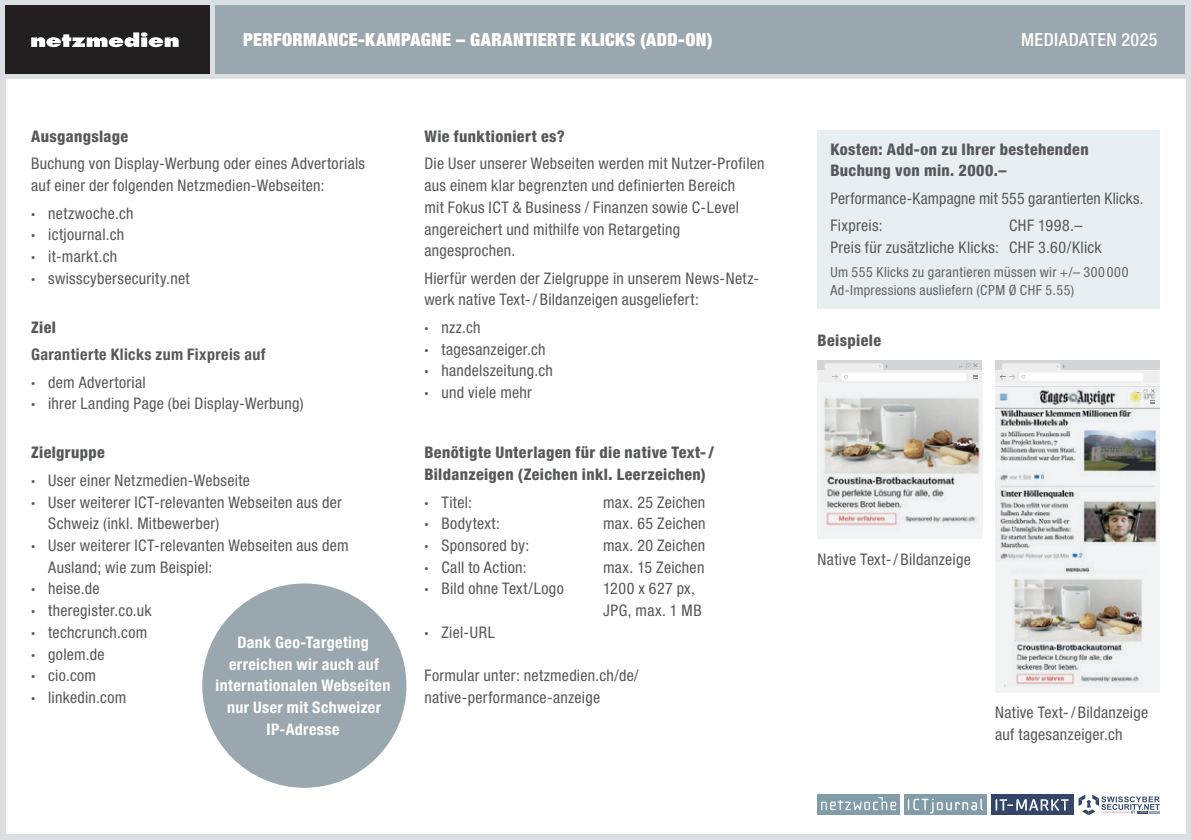
<style>
.page{position:relative;width:1191px;height:840px;background:#fff}
.page>*{position:absolute;margin:0;border:0;box-sizing:border-box;transform-origin:0 0}
.t1{font:900 condensed 18px "Helvetica Neue LT Std";letter-spacing:.02em;color:#fff}
.t2{font:500 condensed 18px "Helvetica Neue LT Std";letter-spacing:.025em;color:#fff}
.t3{font:condensed 16px/21.6px "Helvetica Neue LT Std";letter-spacing:.015em;color:#57585a}
.t4{font:800 condensed 16px/21.6px "Helvetica Neue LT Std";letter-spacing:.025em;color:#57585a}
.t5{font:700 condensed 16px/21.6px "Helvetica Neue LT Std";letter-spacing:.025em;color:#fff;text-align:center}
.t6{font:700 condensed 16px/27.4px "Helvetica Neue LT Std";letter-spacing:.025em;color:#57585a}
.t7{font:condensed 14px/18px "Helvetica Neue LT Std";letter-spacing:.025em;color:#636366}
.s1{font-weight:900}
.s2{font-weight:400}
.s3{font-weight:800}
</style>
<div class="page">
<div style="left:0;top:0;width:1191px;height:839px;background:#d9dfe3"></div>
<div style="left:6px;top:6px;width:204px;height:68px;background:#231f20"></div>
<div style="left:215px;top:6px;width:970px;height:68px;background:#9ba7af"></div>
<div style="left:6px;top:79px;width:1179px;height:754px;background:#fff"></div>
<svg style="left:31px;top:32px;width:148px;height:15px"></svg>
<svg style="left:817px;top:794px;width:82px;height:20px"></svg>
<svg style="left:821px;top:796px;width:75px;height:13px"></svg>
<div style="left:904px;top:794px;width:82px;height:20px;background:#839ca9"></div>
<svg style="left:908px;top:798px;width:75px;height:15px"></svg>
<div style="left:991px;top:794px;width:82px;height:20px;background:#334569"></div>
<svg style="left:995px;top:799px;width:73px;height:11px"></svg>
<svg style="left:1078px;top:794px;width:81px;height:20px"></svg>
<div style="left:202px;top:583px;width:204px;height:204px;background:#9ba7af;border-radius:50%"></div>
<div style="left:995px;top:360px;width:164px;height:10px;background:#d4d5d7"></div>
<div style="left:995px;top:383px;width:164px;height:309px;background:linear-gradient(to right,#f2f3f4,#f2f3f4)"></div>
<svg style="left:995px;top:363px;width:164px;height:20px"></svg>
<img style="left:995px;top:387px;width:164px;height:291px">
<div style="left:817px;top:360px;width:165px;height:10px;background:#d4d5d7"></div>
<div style="left:817px;top:383px;width:165px;height:156px;background:#f2f3f4"></div>
<svg style="left:818px;top:363px;width:164px;height:20px"></svg>
<div style="left:817px;top:130px;width:342px;height:179px;background:#e7eff3"></div>
<img style="left:824px;top:397px;width:158px;height:129px">
<img style="left:1004px;top:573px;width:155px;height:115px">
<p class="t1" style="left:243px;top:29px;width:471px">PERFORMANCE-KAMPAGNE – GARANTIERTE KLICKS (ADD-ON)</p>
<p class="t2" style="left:1021px;top:29px;width:138px">MEDIADATEN 2025</p>
<p class="t4" style="left:31px;top:125px;width:98px">Ausgangslage</p>
<p class="t3" style="left:31px;top:153px;width:335px">Buchung von Display-Werbung oder eines Advertorials auf einer der folgenden Netzmedien-Webseiten:</p>
<p class="t3" style="left:31px;top:202px;width:160px"><span class="s1">∙</span> netzwoche.ch<br><span class="s1">∙</span> ictjournal.ch<br><span class="s1">∙</span> it-markt.ch<br><span class="s1">∙</span> swisscybersecurity.net</p>
<p class="t4" style="left:31px;top:316px;width:26px">Ziel</p>
<p class="t6" style="left:31px;top:340px;width:236px">Garantierte Klicks zum Fixpreis auf <span class="s1">∙</span> <span class="s2">dem Advertorial</span></p>
<p class="t3" style="left:31px;top:392px;width:274px"><span class="s1">∙</span> ihrer Landing Page (bei Display-Werbung)</p>
<p class="t3" style="left:31px;top:438px;width:220px;line-height:27.4px"><span class="s3">Zielgruppe<br></span><span class="s1">∙</span> User einer Netzmedien-Webseite</p>
<p class="t3" style="left:31px;top:490px;width:312px"><span class="s1">∙</span> User weiterer ICT-relevanten Webseiten aus der</p>
<p class="t3" style="left:48px;top:512px;width:173px">Schweiz (inkl. Mitbewerber)</p>
<p class="t3" style="left:31px;top:534px;width:319px"><span class="s1">∙</span> User weiterer ICT-relevanten Webseiten aus dem</p>
<p class="t3" style="left:48px;top:556px;width:165px">Ausland; wie zum Beispiel:</p>
<p class="t3" style="left:31px;top:577px;width:70px"><span class="s1">∙</span> heise.de</p>
<p class="t3" style="left:31px;top:599px;width:122px"><span class="s1">∙</span> theregister.co.uk</p>
<p class="t3" style="left:31px;top:621px;width:118px"><span class="s1">∙</span> techcrunch.com</p>
<p class="t3" style="left:31px;top:642px;width:75px"><span class="s1">∙</span> golem.de</p>
<p class="t3" style="left:31px;top:664px;width:66px"><span class="s1">∙</span> cio.com</p>
<p class="t3" style="left:31px;top:686px;width:97px"><span class="s1">∙</span> linkedin.com</p>
<p class="t5" style="left:216px;top:630px;width:176px">Dank Geo-Targeting erreichen wir auch auf internationalen Webseiten nur User mit Schweizer<br>IP-Adresse</p>
<p class="t4" style="left:424px;top:125px;width:142px">Wie funktioniert es?</p>
<p class="t3" style="left:424px;top:153px;width:342px">Die User unserer Webseiten werden mit Nutzer-Profilen aus einem klar begrenzten und definierten Bereich<br>mit Fokus ICT &amp; Business / Finanzen sowie C-Level angereichert und mithilfe von Retargeting angesprochen.</p>
<p class="t3" style="left:424px;top:267px;width:336px">Hierfür werden der Zielgruppe in unserem News-Netz&shy;werk native Text-/ Bildanzeigen ausgeliefert:</p>
<p class="t3" style="left:424px;top:316px;width:130px"><span class="s1">∙</span> nzz.ch<br><span class="s1">∙</span> tagesanzeiger.ch <span class="s1">∙</span> handelszeitung.ch <span class="s1">∙</span> und viele mehr</p>
<p class="t4" style="left:424px;top:441px;width:291px">Benötigte Unterlagen für die native Text-/<br>Bildanzeigen (Zeichen inkl. Leerzeichen)</p>
<p class="t3" style="left:424px;top:490px;width:49px"><span class="s1">∙</span> Titel:</p>
<p class="t3" style="left:603px;top:490px;width:104px">max. 25 Zeichen</p>
<p class="t3" style="left:424px;top:512px;width:77px"><span class="s1">∙</span> Bodytext:</p>
<p class="t3" style="left:603px;top:512px;width:104px">max. 65 Zeichen</p>
<p class="t3" style="left:424px;top:534px;width:106px"><span class="s1">∙</span> Sponsored by:</p>
<p class="t3" style="left:603px;top:534px;width:104px">max. 20 Zeichen</p>
<p class="t3" style="left:424px;top:555px;width:104px"><span class="s1">∙</span> Call to Action:</p>
<p class="t3" style="left:603px;top:555px;width:103px">max. 15 Zeichen</p>
<p class="t3" style="left:424px;top:577px;width:141px"><span class="s1">∙</span> Bild ohne Text/Logo</p>
<p class="t3" style="left:603px;top:577px;width:100px">1200 x 627 px,<br>JPG, max. 1 MB</p>
<p class="t3" style="left:424px;top:621px;width:72px"><span class="s1">∙</span> Ziel-URL</p>
<p class="t3" style="left:424px;top:664px;width:216px">Formular unter: netzmedien.ch/de/ native-performance-anzeige</p>
<p class="t4" style="left:830px;top:138px;width:260px">Kosten: Add-on zu Ihrer bestehenden<br>Buchung von min. 2000.–</p>
<p class="t3" style="left:830px;top:184px;width:314px;line-height:27.4px">Performance-Kampagne mit 555 garantierten Klicks.<br>Fixpreis:</p>
<p class="t3" style="left:830px;top:214px;width:273px;text-indent:179px">CHF 1998.–<br>Preis für zusätzliche Klicks: CHF 3.60/Klick</p>
<p class="t7" style="left:830px;top:262px;width:299px">Um 555 Klicks zu garantieren müssen wir +/– 300 000<br>Ad-Impressions ausliefern (CPM Ø CHF 5.55)</p>
<p class="t4" style="left:817px;top:329px;width:65px">Beispiele</p>
<p class="t3" style="left:817px;top:547px;width:155px">Native Text-/ Bildanzeige</p>
<p class="t3" style="left:995px;top:701px;width:155px">Native Text-/ Bildanzeige auf tagesanzeiger.ch</p>
</div>
